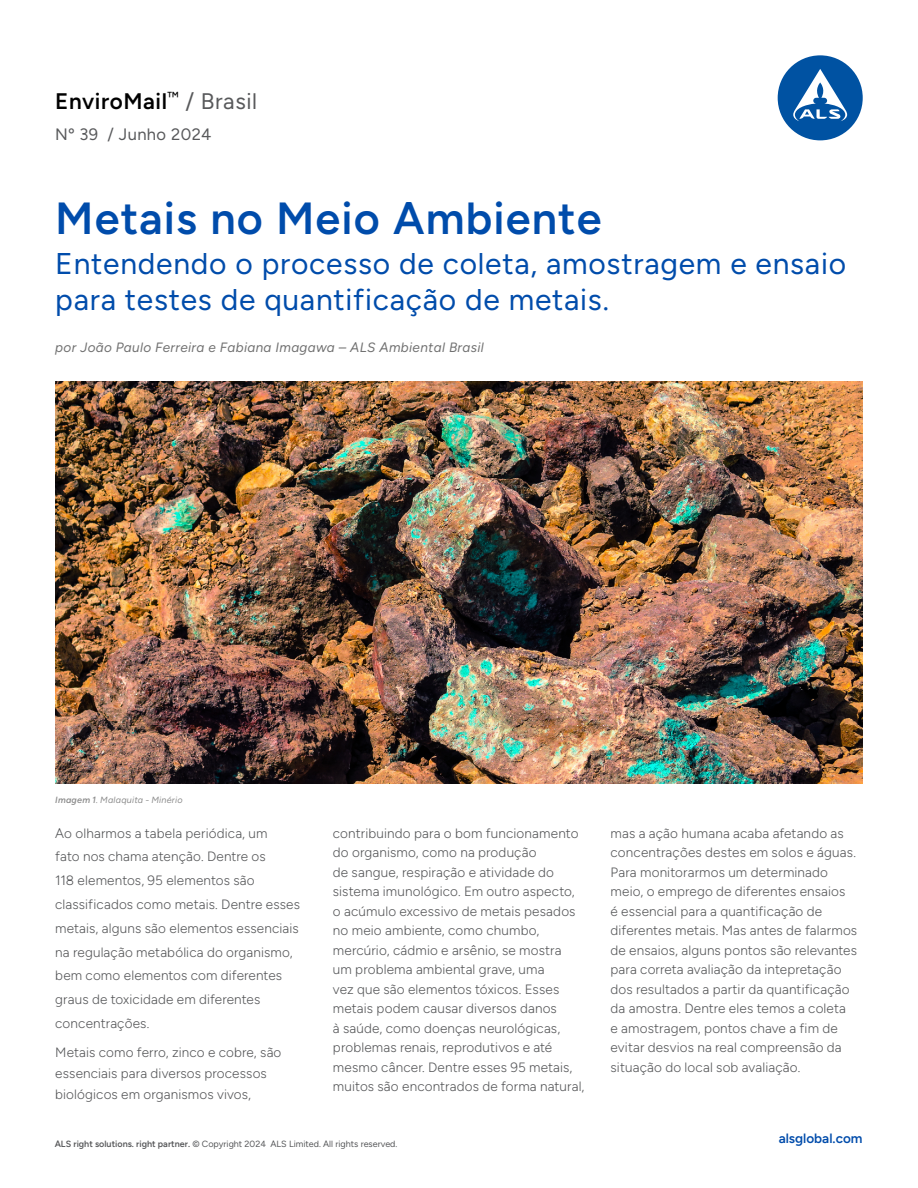
<style>
.page{position:relative;width:918px;height:1188px;background:#fff}
.page>*{position:absolute;margin:0;border:0;box-sizing:border-box;transform-origin:0 0}
.t1{font:600 45px "Figtree";letter-spacing:.025em;color:#004cab}
.t2{font:30px/36px "Figtree";letter-spacing:.025em;color:#004cab}
.t3{font:600 22.5px "Figtree";letter-spacing:.025em;color:#000}
.t4{font:16.5px "Figtree";letter-spacing:.025em;color:#58595b}
.t5{font:300 13.5px/19.5px "Figtree";letter-spacing:.01em;color:#58595b}
.t6{font:italic 13.5px "Figtree";letter-spacing:.025em;color:#717171}
.t7{font:600 13.5px "Figtree";color:#004cab}
.t8{font:9px "Figtree";color:#58595b}
.t9{font:italic 9px "Figtree";letter-spacing:.025em;color:#8d8d8d}
.s1{font-weight:400;color:#58595b}
.s2{font-weight:600}
.s3{font-weight:500}
</style>
<div class="page">
<div style="left:778px;top:55px;width:85px;height:85px;background:#0052a2;border-radius:50%"></div>
<svg style="left:793px;top:69px;width:54px;height:52px"></svg>
<img style="left:55px;top:382px;width:808px;height:402px">
<h3 class="t3" style="left:55px;top:88px;width:203px">EnviroMail<sup>™</sup> <span class="s1">/ Brasil</span></h3>
<p class="t4" style="left:55px;top:124px;width:158px">Nº 39 / Junho 2024</p>
<h1 class="t1" style="left:55px;top:192px;width:548px">Metais no Meio Ambiente</h1>
<h2 class="t2" style="left:55px;top:246px;width:792px">Entendendo o processo de coleta, amostragem e ensaio para testes de quantificação de metais.</h2>
<p class="t6" style="left:55px;top:340px;width:430px">por João Paulo Ferreira e Fabiana Imagawa – ALS Ambiental Brasil</p>
<p class="t9" style="left:55px;top:795px;width:129px"><span class="s2">Imagem 1</span>. Malaquita - Minério</p>
<p class="t5" style="left:55px;top:821px;width:246px;line-height:23.9px">Ao olharmos a tabela periódica, um<br>fato nos chama atenção. Dentre os<br>118 elementos, 95 elementos são classificados como metais. Dentre esses metais, alguns são elementos essenciais na regulação metabólica do organismo, bem como elementos com diferentes graus de toxicidade em diferentes concentrações.</p>
<p class="t5" style="left:55px;top:1042px;width:228px;line-height:20.9px">Metais como ferro, zinco e cobre, são essenciais para diversos processos biológicos em organismos vivos,</p>
<p class="t5" style="left:333px;top:823px;width:253px">contribuindo para o bom funcionamento do organismo, como na produção<br>de sangue, respiração e atividade do sistema imunológico. Em outro aspecto, o acúmulo excessivo de metais pesados no meio ambiente, como chumbo, mercúrio, cádmio e arsênio, se mostra<br>um problema ambiental grave, uma<br>vez que são elementos tóxicos. Esses metais podem causar diversos danos<br>à saúde, como doenças neurológicas, problemas renais, reprodutivos e até mesmo câncer. Dentre esses 95 metais, muitos são encontrados de forma natural,</p>
<p class="t5" style="left:611px;top:823px;width:248px">mas a ação humana acaba afetando as concentrações destes em solos e águas.<br>Para monitorarmos um determinado meio, o emprego de diferentes ensaios<br>é essencial para a quantificação de diferentes metais. Mas antes de falarmos de ensaios, alguns pontos são relevantes para correta avaliação da intepretação dos resultados a partir da quantificação da amostra. Dentre eles temos a coleta<br>e amostragem, pontos chave a fim de evitar desvios na real compreensão da situação do local sob avaliação.</p>
<p class="t8" style="left:55px;top:1139px;width:344px"><span class="s2">ALS right solutions. right partner.</span> <span class="s3">©</span> Copyright 2024 ALS Limited. All rights reserved.</p>
<p class="t7" style="left:779px;top:1131px;width:85px">alsglobal.com</p>
</div>
